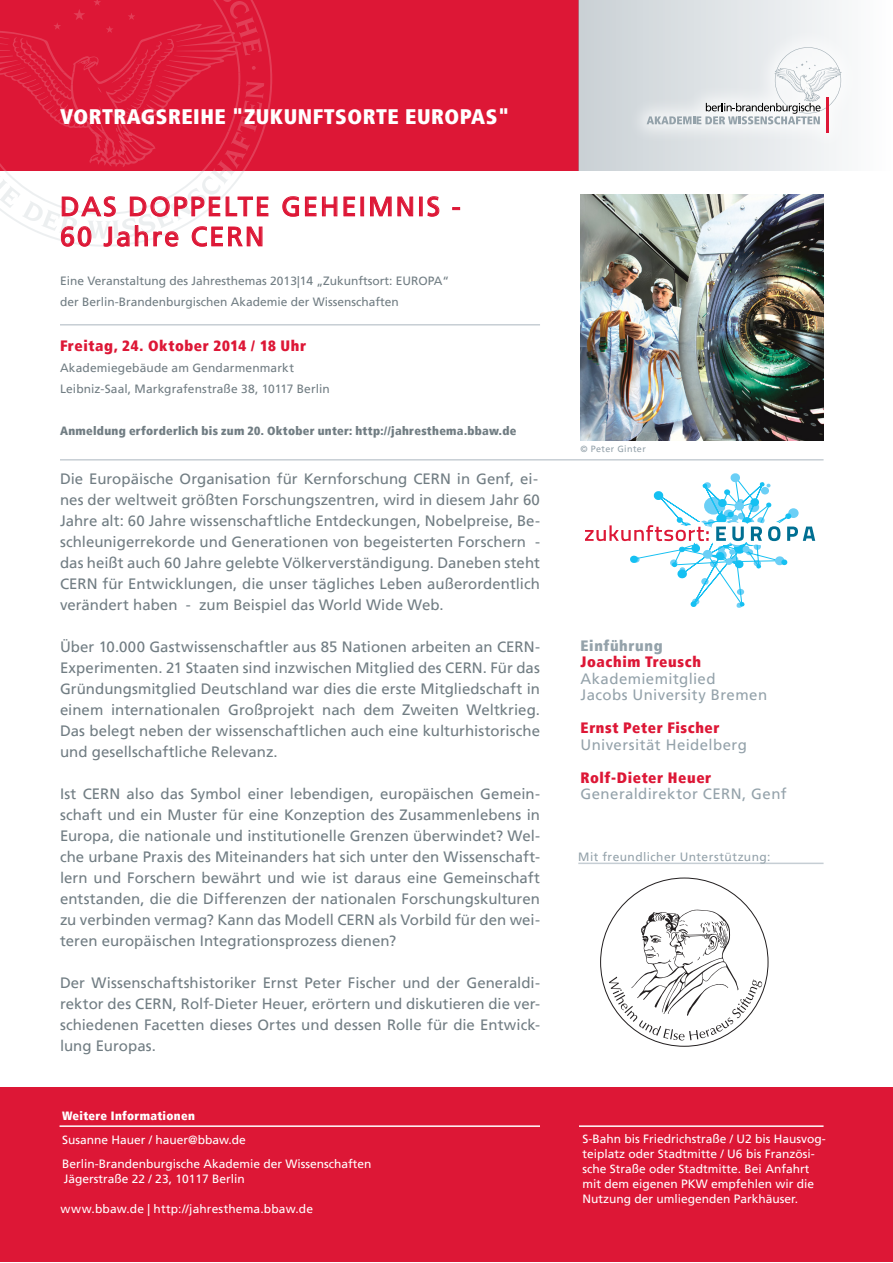
<style>
.page{position:relative;width:893px;height:1263px;background:#fff}
.page>*{position:absolute;margin:0;border:0;box-sizing:border-box;transform-origin:0 0}
.t1{font:27px "Frutiger LT";letter-spacing:.075em;color:#dd1736}
.t2{font:900 condensed 21px "Frutiger LT";letter-spacing:.025em;color:#fff}
.Fliesstext{font:15px/21px "Frutiger LT";color:#717d83;text-align:justify}
.Fliesstext-2{font:15px "Frutiger LT";letter-spacing:.03em;color:#94a2aa}
.Fliesstext-3{font:900 condensed 15px "Frutiger LT";letter-spacing:.04em;color:#dd1736}
.Fliesstext-4{font:900 condensed 15px "Frutiger LT";letter-spacing:.04em;color:#94a2aa}
.Fliesstext-5{font:12px/15px "Frutiger LT";color:#fff}
.Fliesstext-6{font:12px "Frutiger LT";color:#717d83}
.Fliesstext-7{font:900 condensed 12px "Frutiger LT";letter-spacing:.025em;color:#717d83}
.Fliesstext-8{font:12px "Frutiger LT";letter-spacing:.035em;color:#94a2aa}
.t3{font:900 condensed 12px "Frutiger LT";letter-spacing:.025em;color:#fff}
.Fliesstext-9{font:9px "Frutiger LT";letter-spacing:.045em;color:#94a2aa}
</style>
<div class="page">
<div style="left:0;top:0;width:578px;height:170px;background:#dd1736"></div>
<div style="left:578px;top:0;width:315px;height:170px;background:linear-gradient(to right,#c9d0d4,#fdfdfe)"></div>
<div style="left:628px;top:28px;width:233px;height:124px;background:#fff;opacity:.75"></div>
<hr style="left:826px;top:97px;width:2px;height:36px;background:#dd1736">
<svg style="left:647px;top:47px;width:194px;height:77px"></svg>
<hr style="left:60px;top:324px;width:480px;height:2px;background:#c6ced4">
<svg style="left:282px;top:196px;width:17px;height:21px"></svg>
<svg style="left:305px;top:197px;width:11px;height:19px"></svg>
<svg style="left:322px;top:197px;width:15px;height:19px"></svg>
<svg style="left:344px;top:197px;width:11px;height:19px"></svg>
<div style="left:361px;top:197px;width:3px;height:19px;border:1px solid #dd1736"></div>
<svg style="left:370px;top:197px;width:43px;height:19px"></svg>
<div style="left:419px;top:197px;width:3px;height:19px;border:1px solid #dd1736"></div>
<svg style="left:427px;top:196px;width:12px;height:21px"></svg>
<svg style="left:452px;top:207px;width:8px;height:3px"></svg>
<svg style="left:0;top:0;width:268px;height:247px"></svg>
<div style="left:1px;top:1087px;width:892px;height:174px;background:#dd1736"></div>
<hr style="left:60px;top:1125px;width:764px;height:2px;background:#fff">
<hr style="left:60px;top:459px;width:763px;height:2px;background:#c6ced4">
<div style="left:540px;top:1101px;width:38px;height:47px;background:#dd1736"></div>
<hr style="left:578px;top:863px;width:245px;height:1px;background:#c6ced4">
<svg style="left:585px;top:473px;width:231px;height:135px"></svg>
<img style="left:580px;top:195px;width:244px;height:245px">
<svg style="left:609px;top:909px;width:153px;height:131px"></svg>
<p class="t2" style="left:60px;top:104px;width:451px">VORTRAGSREIHE "ZUKUNFTSORTE EUROPAS"</p>
<p class="t1" style="left:60px;top:191px;width:402px">DAS DOPPELTE GEHEIMNIS -</p>
<p class="t1" style="left:60px;top:221px;width:206px">60 Jahre CERN</p>
<p class="Fliesstext-6" style="left:60px;top:274px;width:391px">Eine Veranstaltung des Jahresthemas 2013|14 „Zukunftsort: EUROPA“</p>
<p class="Fliesstext-6" style="left:60px;top:295px;width:340px">der Berlin-Brandenburgischen Akademie der Wissenschaften</p>
<p class="Fliesstext-3" style="left:60px;top:337px;width:248px">Freitag, 24. Oktober 2014 / 18 Uhr</p>
<p class="Fliesstext-6" style="left:60px;top:361px;width:236px">Akademiegebäude am Gendarmenmarkt</p>
<p class="Fliesstext-6" style="left:60px;top:382px;width:271px">Leibniz-Saal, Markgrafenstraße 38, 10117 Berlin</p>
<p class="Fliesstext-7" style="left:60px;top:424px;width:458px">Anmeldung erforderlich bis zum 20. Oktober unter: http://jahresthema.bbaw.de</p>
<p class="Fliesstext" style="left:60px;top:468px;width:482px;text-align:left">Die Europäische Organisation für Kernforschung CERN in Genf, ei&shy;nes der weltweit größten Forschungszentren, wird in diesem Jahr 60<br>Jahre alt: 60 Jahre wissenschaftliche Entdeckungen, Nobelpreise, Be&shy;schleunigerrekorde und Generationen von begeisterten Forschern - das heißt auch 60 Jahre gelebte Völkerverständigung. Daneben steht CERN für Entwicklungen, die unser tägliches Leben außerordentlich verändert haben - zum Beispiel das World Wide Web.</p>
<p class="Fliesstext" style="left:60px;top:636px;width:482px">Über 10.000 Gastwissenschaftler aus 85 Nationen arbeiten an CERN-Experimenten. 21 Staaten sind inzwischen Mitglied des CERN. Für das Gründungsmitglied Deutschland war dies die erste Mitgliedschaft in einem internationalen Großprojekt nach dem Zweiten Weltkrieg.<br>Das belegt neben der wissenschaftlichen auch eine kulturhistorische und gesellschaftliche Relevanz.</p>
<p class="Fliesstext" style="left:60px;top:783px;width:482px">Ist CERN also das Symbol einer lebendigen, europäischen Gemein&shy;schaft und ein Muster für eine Konzeption des Zusammenlebens in Europa, die nationale und institutionelle Grenzen überwindet? Wel&shy;che urbane Praxis des Miteinanders hat sich unter den Wissenschaft&shy;lern und Forschern bewährt und wie ist daraus eine Gemeinschaft entstanden, die die Differenzen der nationalen Forschungskulturen zu verbinden vermag? Kann das Modell CERN als Vorbild für den wei&shy;teren europäischen Integrationsprozess dienen?</p>
<p class="Fliesstext" style="left:60px;top:972px;width:482px">Der Wissenschaftshistoriker Ernst Peter Fischer und der Generaldi&shy;rektor des CERN, Rolf-Dieter Heuer, erörtern und diskutieren die ver&shy;schiedenen Facetten dieses Ortes und dessen Rolle für die Entwick&shy;lung Europas.</p>
<p class="t3" style="left:62px;top:1109px;width:134px">Weitere Informationen</p>
<p class="Fliesstext-5" style="left:62px;top:1133px;width:185px">Susanne Hauer / hauer@bbaw.de</p>
<p class="Fliesstext-5" style="left:62px;top:1157px;width:311px">Berlin-Brandenburgische Akademie der Wissenschaften</p>
<p class="Fliesstext-5" style="left:64px;top:1172px;width:182px">Jägerstraße 22 / 23, 10117 Berlin</p>
<p class="Fliesstext-5" style="left:61px;top:1202px;width:254px">www.bbaw.de | http://jahresthema.bbaw.de</p>
<p class="Fliesstext-9" style="left:580px;top:444px;width:67px">© Peter Ginter</p>
<p class="Fliesstext-4" style="left:580px;top:636px;width:84px">Einführung</p>
<p class="Fliesstext-3" style="left:580px;top:653px;width:122px">Joachim Treusch</p>
<p class="Fliesstext-2" style="left:580px;top:670px;width:137px">Akademiemitglied</p>
<p class="Fliesstext-2" style="left:580px;top:686px;width:188px">Jacobs University Bremen</p>
<p class="Fliesstext-3" style="left:580px;top:719px;width:141px">Ernst Peter Fischer</p>
<p class="Fliesstext-2" style="left:580px;top:736px;width:168px">Universität Heidelberg</p>
<p class="Fliesstext-3" style="left:580px;top:768px;width:132px">Rolf-Dieter Heuer</p>
<p class="Fliesstext-2" style="left:580px;top:785px;width:208px">Generaldirektor CERN, Genf</p>
<p class="Fliesstext-8" style="left:578px;top:849px;width:194px">Mit freundlicher Unterstützung:</p>
<p class="Fliesstext-5" style="left:583px;top:1131px;width:245px">S-Bahn bis Friedrichstraße / U2 bis Hausvog&shy;teiplatz oder Stadtmitte / U6 bis Französi&shy;sche Straße oder Stadtmitte. Bei Anfahrt mit dem eigenen PKW empfehlen wir die Nutzung der umliegenden Parkhäuser.</p>
</div>
